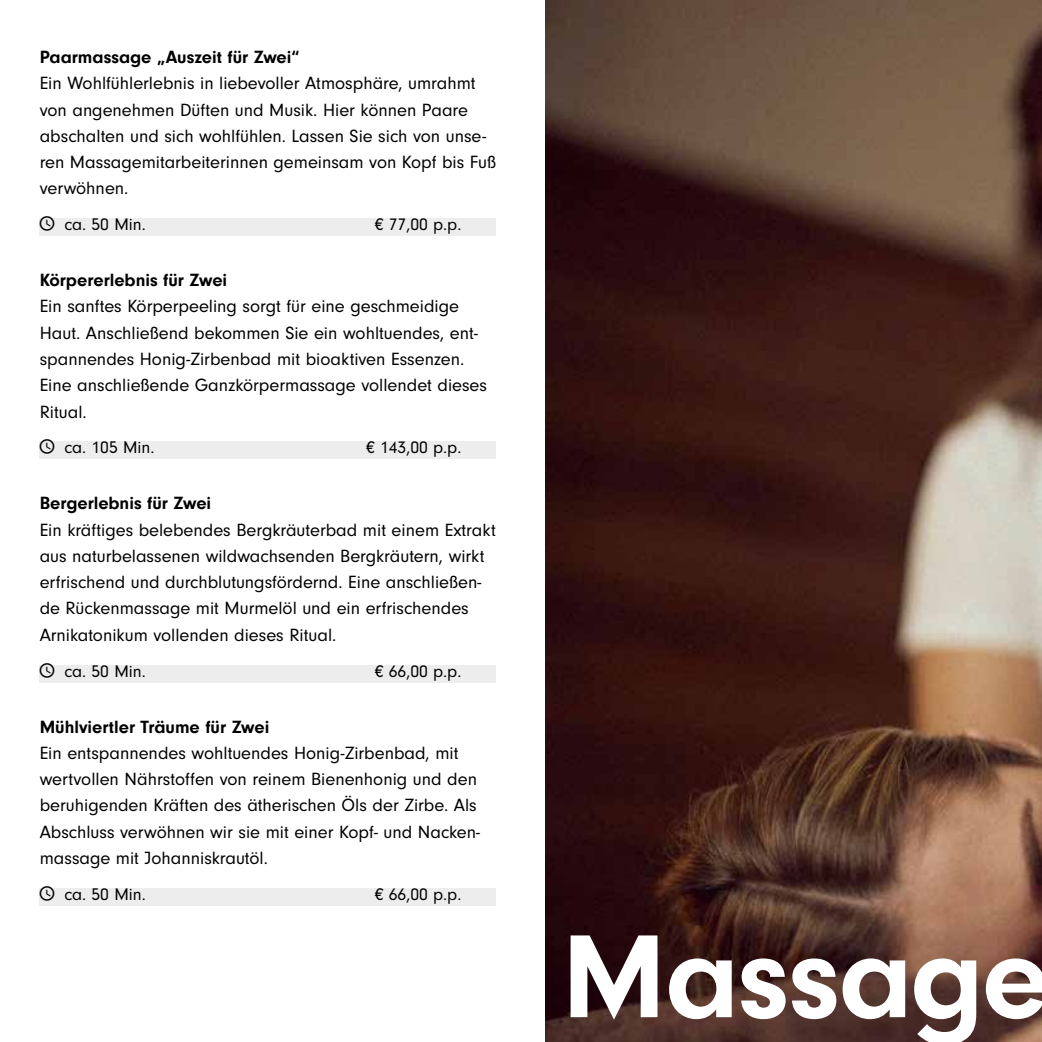
<style>
.page{position:relative;width:1042px;height:1042px;background:#fff}
.page>*{position:absolute;margin:0;border:0;box-sizing:border-box;transform-origin:0 0}
.t1{font:700 122.5px "Neuzeit Gro";letter-spacing:-.01em;color:#fff}
.t2{font:18.38px/26.2px "Neuzeit Gro";color:#000}
.t3{font:700 18.38px "Neuzeit Gro";color:#000}
.t4{font:17.5px "Neuzeit Gro";color:#000}
</style>
<div class="page">
<div style="left:40px;top:218px;width:456px;height:18px;background:#ededed"></div>
<div style="left:40px;top:442px;width:456px;height:17px;background:#ededed"></div>
<div style="left:40px;top:665px;width:456px;height:17px;background:#ededed"></div>
<div style="left:40px;top:888px;width:456px;height:17px;background:#ededed"></div>
<img style="left:546px;top:0;width:496px;height:1042px">
<svg style="left:40px;top:441px;width:14px;height:1px"></svg>
<p class="t3" style="left:40px;top:47px;width:261px">Paarmassage „Auszeit für Zwei“</p>
<p class="t2" style="left:40px;top:70px;width:458px">Ein Wohlfühlerlebnis in liebevoller Atmosphäre, umrahmt von angenehmen Düften und Musik. Hier können Paare abschalten und sich wohlfühlen. Lassen Sie sich von unse&shy;ren Massagemitarbeiterinnen gemeinsam von Kopf bis Fuß verwöhnen.</p>
<p class="t4" style="left:64px;top:215px;width:83px">ca. 50 Min.</p>
<p class="t4" style="left:375px;top:215px;width:88px">€ 77,00 p.p.</p>
<p class="t3" style="left:40px;top:270px;width:189px">Körpererlebnis für Zwei</p>
<p class="t2" style="left:40px;top:294px;width:449px">Ein sanftes Körperpeeling sorgt für eine geschmeidige Haut. Anschließend bekommen Sie ein wohltuendes, ent&shy;spannendes Honig-Zirbenbad mit bioaktiven Essenzen.<br>Eine anschließende Ganzkörpermassage vollendet dieses Ritual.</p>
<p class="t4" style="left:64px;top:438px;width:92px">ca. 105 Min.</p>
<p class="t4" style="left:366px;top:438px;width:97px">€ 143,00 p.p.</p>
<p class="t3" style="left:40px;top:493px;width:173px">Bergerlebnis für Zwei</p>
<p class="t2" style="left:40px;top:517px;width:458px">Ein kräftiges belebendes Bergkräuterbad mit einem Extrakt aus naturbelassenen wildwachsenden Bergkräutern, wirkt erfrischend und durchblutungsfördernd. Eine anschließen&shy;de Rückenmassage mit Murmelöl und ein erfrischendes Arnikatonikum vollenden dieses Ritual.</p>
<p class="t4" style="left:64px;top:661px;width:83px">ca. 50 Min.</p>
<p class="t4" style="left:375px;top:661px;width:88px">€ 66,00 p.p.</p>
<p class="t3" style="left:40px;top:716px;width:231px">Mühlviertler Träume für Zwei</p>
<p class="t2" style="left:40px;top:740px;width:442px">Ein entspannendes wohltuendes Honig-Zirbenbad, mit wertvollen Nährstoffen von reinem Bienenhonig und den beruhigenden Kräften des ätherischen Öls der Zirbe. Als Abschluss verwöhnen wir sie mit einer Kopf- und Nacken&shy;massage mit Johanniskrautöl.</p>
<p class="t4" style="left:64px;top:884px;width:83px">ca. 50 Min.</p>
<p class="t4" style="left:375px;top:884px;width:88px">€ 66,00 p.p.</p>
<h1 class="t1" style="left:562px;top:908px;width:489px">Massage</h1>
</div>
